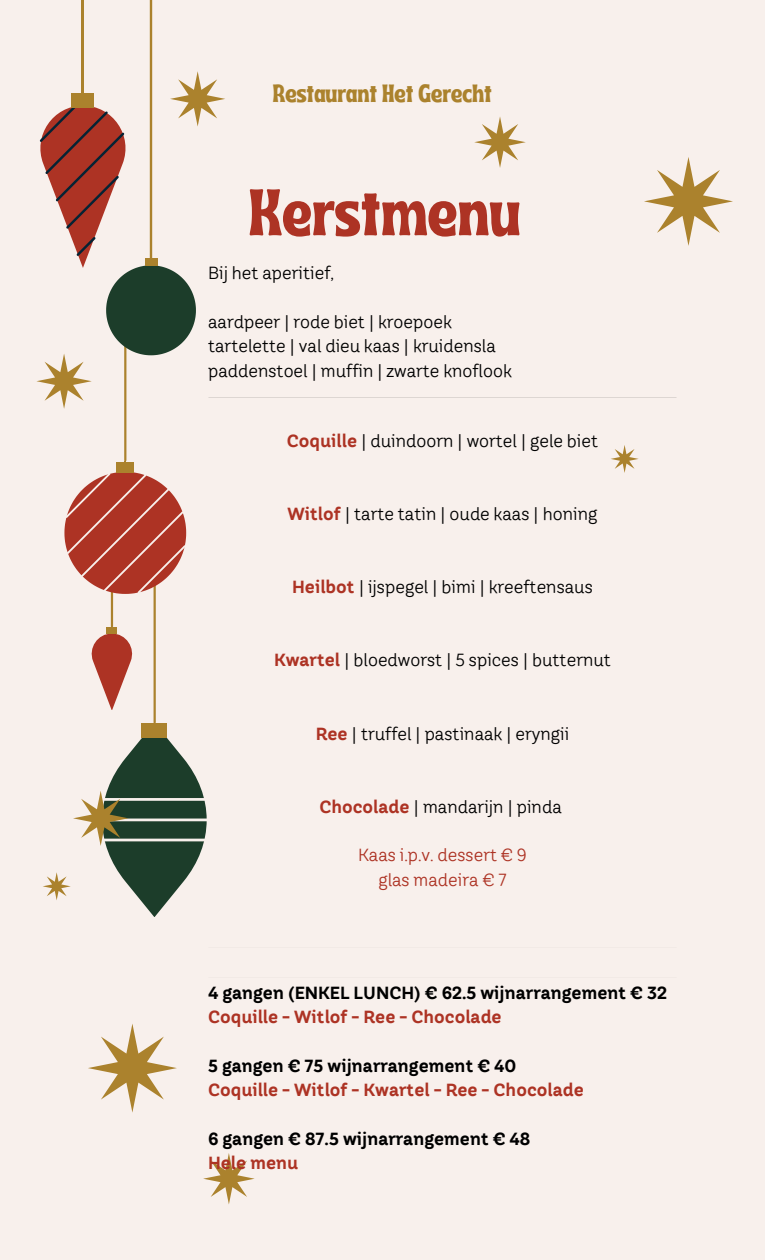
<style>
.page{position:relative;width:765px;height:1260px;background:#f8f0ec}
.page>*{position:absolute;margin:0;border:0;box-sizing:border-box;transform-origin:0 0}
.t1{font:65.62px "Ayr Tropika Island Int";color:#ad3324}
.t2{font:25px "Ayr Tropika Island Int";color:#ab822d}
.t3{font:17.5px "TT Hazelnuts";color:#000}
.t4{font:700 17.5px "TT Hazelnuts";color:#000}
.t5{font:700 17.5px "TT Hazelnuts";color:#ad3324}
.t6{font:17.5px "TT Hazelnuts";color:#ad3324}
.s1{font-weight:700;color:#ad3324}
</style>
<div class="page">
<hr style="left:154px;top:544px;width:2px;height:178px;background:#ab822d">
<svg style="left:91px;top:627px;width:42px;height:83px"></svg>
<hr style="left:111px;top:544px;width:2px;height:82px;background:#ab822d">
<hr style="left:124px;top:325px;width:2px;height:135px;background:#ab822d">
<svg style="left:64px;top:462px;width:122px;height:131px"></svg>
<hr style="left:82px;top:0;width:2px;height:102px;background:#ab822d">
<hr style="left:150px;top:0;width:2px;height:261px;background:#ab822d">
<svg style="left:36px;top:71px;width:189px;height:338px"></svg>
<svg style="left:43px;top:724px;width:164px;height:193px"></svg>
<svg style="left:611px;top:445px;width:28px;height:28px"></svg>
<svg style="left:88px;top:1024px;width:89px;height:89px"></svg>
<svg style="left:644px;top:157px;width:89px;height:89px"></svg>
<svg style="left:203px;top:1153px;width:52px;height:51px"></svg>
<svg style="left:474px;top:117px;width:52px;height:51px"></svg>
<hr style="left:208px;top:398px;width:469px;height:1px;background:#f8f0ec">
<p class="t2" style="left:273px;top:70px;width:221px">Restaurant Het Gerecht</p>
<p class="t1" style="left:249px;top:150px;width:273px">Kerstmenu</p>
<p class="t3" style="left:208px;top:262px;width:127px">Bij het aperitief,</p>
<p class="t3" style="left:208px;top:311px;width:245px">aardpeer | rode biet | kroepoek</p>
<p class="t3" style="left:208px;top:335px;width:289px">tartelette | val dieu kaas | kruidensla</p>
<p class="t3" style="left:208px;top:360px;width:305px">paddenstoel | muffin | zwarte knoflook</p>
<p class="t3" style="left:287px;top:430px;width:313px"><span class="s1">Coquille</span> | duindoorn | wortel | gele biet</p>
<p class="t3" style="left:288px;top:503px;width:311px"><span class="s1">Witlof</span> | tarte tatin | oude kaas | honing</p>
<p class="t3" style="left:292px;top:576px;width:302px"><span class="s1">Heilbot</span> | ijspegel | bimi | kreeftensaus</p>
<p class="t3" style="left:274px;top:649px;width:338px"><span class="s1">Kwartel</span> | bloedworst | 5 spices | butternut</p>
<p class="t3" style="left:316px;top:723px;width:255px"><span class="s1">Ree</span> | truffel | pastinaak | eryngii</p>
<p class="t3" style="left:319px;top:796px;width:244px"><span class="s1">Chocolade</span> | mandarijn | pinda</p>
<p class="t6" style="left:358px;top:844px;width:170px">Kaas i.p.v. dessert € 9</p>
<p class="t6" style="left:378px;top:869px;width:130px">glas madeira € 7</p>
<p class="t4" style="left:208px;top:982px;width:460px">4 gangen (ENKEL LUNCH) € 62.5 wijnarrangement € 32</p>
<p class="t5" style="left:208px;top:1006px;width:295px">Coquille - Witlof - Ree - Chocolade</p>
<p class="t4" style="left:208px;top:1055px;width:310px">5 gangen € 75 wijnarrangement € 40</p>
<p class="t5" style="left:208px;top:1079px;width:377px">Coquille - Witlof - Kwartel - Ree - Chocolade</p>
<p class="t4" style="left:208px;top:1128px;width:324px">6 gangen € 87.5 wijnarrangement € 48</p>
<p class="t5" style="left:208px;top:1152px;width:92px">Hele menu</p>
</div>
